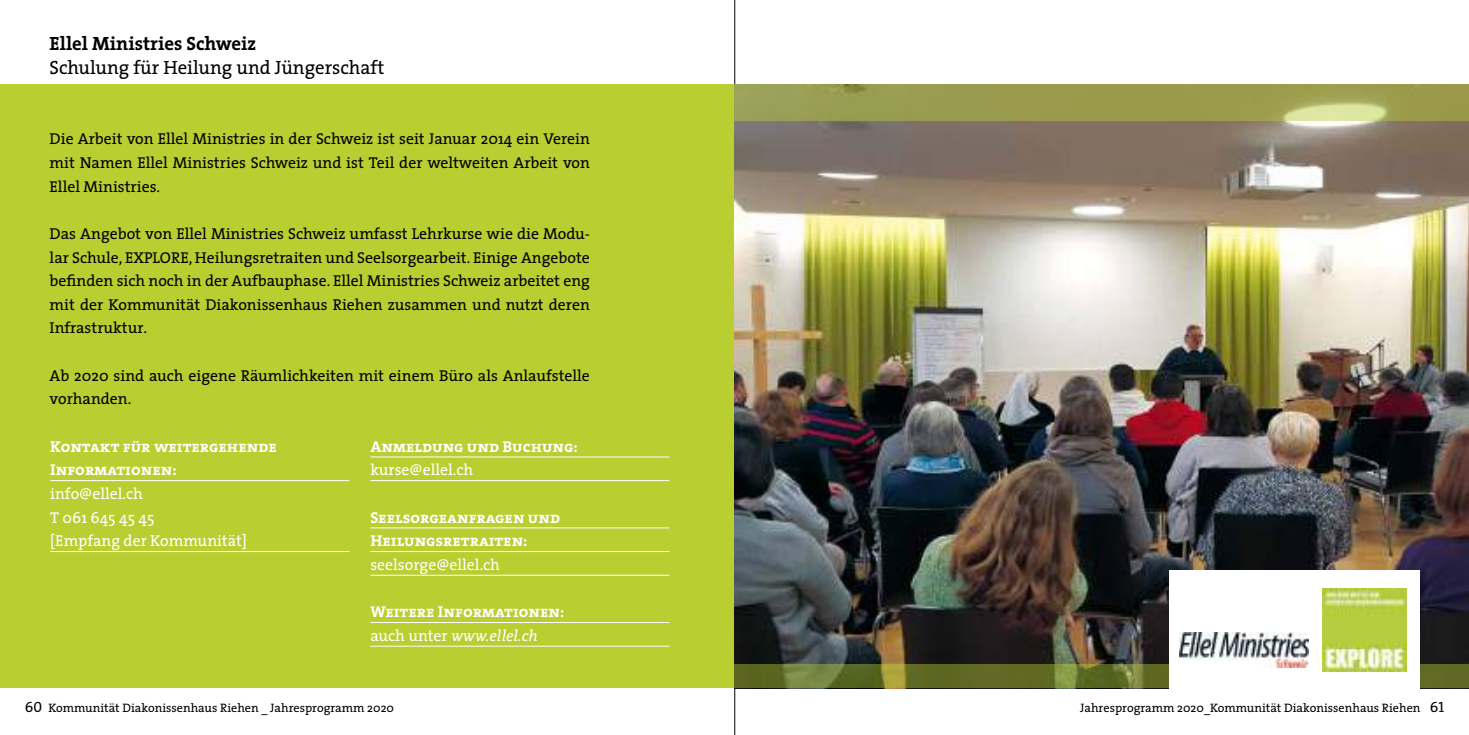
<style>
.page{position:relative;width:1469px;height:735px;background:#fff}
.page>*{position:absolute;margin:0;border:0;box-sizing:border-box;transform-origin:0 0}
.t1{font:19.25px "The Serif";color:#000}
.t2{font:700 19.25px "The Serif";color:#000}
.t3{font:15.75px/23.6px "The Serif";color:#000;text-align:justify}
.t4{font:15.75px/23.6px "The Serif Bold Caps";color:#fff}
.t5{font:15.75px/23.6px "The Serif";color:#fff}
.t6{font:italic 15.75px "The Serif";color:#fff}
.t7{font:12.25px "The Serif";color:#000}
.s1{font-style:normal}
.s2{font-family:"The Serif Caps";font-size:14.88px}
</style>
<div class="page">
<hr style="left:734px;top:0;width:1px;height:734px;background:#000">
<div style="left:0;top:84px;width:734px;height:603px;background:#b8ce31"></div>
<hr style="left:50px;top:480px;width:299px;height:1px;background:#fff">
<hr style="left:50px;top:551px;width:299px;height:1px;background:#fff">
<hr style="left:370px;top:456px;width:299px;height:1px;background:#fff">
<hr style="left:370px;top:480px;width:299px;height:1px;background:#fff">
<hr style="left:370px;top:527px;width:299px;height:1px;background:#fff">
<hr style="left:370px;top:551px;width:299px;height:1px;background:#fff">
<hr style="left:370px;top:574px;width:299px;height:1px;background:#fff">
<hr style="left:370px;top:622px;width:299px;height:1px;background:#fff">
<hr style="left:370px;top:645px;width:299px;height:1px;background:#fff">
<img style="left:734px;top:120px;width:734px;height:544px">
<svg style="left:734px;top:664px;width:734px;height:23px;background:#677129"></svg>
<svg style="left:734px;top:84px;width:734px;height:36px;background:#9ea053"></svg>
<div style="left:1169px;top:570px;width:250px;height:118px;background:#fff"></div>
<img style="left:1322px;top:588px;width:83px;height:83px">
<img style="left:1179px;top:632px;width:129px;height:35px">
<p class="t2" style="left:50px;top:27px;width:208px">Ellel Ministries Schweiz</p>
<p class="t1" style="left:50px;top:52px;width:336px">Schulung für Heilung und Jüngerschaft</p>
<p class="t3" style="left:50px;top:127px;width:542px">Die Arbeit von Ellel Ministries in der Schweiz ist seit Januar 2014 ein Verein mit Namen Ellel Ministries Schweiz und ist Teil der weltweiten Arbeit von Ellel Ministries.</p>
<p class="t3" style="left:50px;top:221px;width:542px">Das Angebot von Ellel Ministries Schweiz umfasst Lehrkurse wie die Modu&shy;lar Schule, EXPLORE, Heilungsretraiten und Seelsorgearbeit. Einige Angebote befinden sich noch in der Aufbauphase. Ellel Ministries Schweiz arbeitet eng mit der Kommunität Diakonissenhaus Riehen zusammen und nutzt deren Infrastruktur.</p>
<p class="t3" style="left:50px;top:363px;width:542px">Ab 2020 sind auch eigene Räumlichkeiten mit einem Büro als Anlaufstelle vorhanden.</p>
<p class="t4" style="left:50px;top:434px;width:228px">Kontakt für weitergehende<br>Informationen:</p>
<p class="t5" style="left:50px;top:481px;width:198px">info@ellel.ch<br>T 061 645 45 45<br>[Empfang der Kommunität]</p>
<p class="t4" style="left:370px;top:434px;width:209px">Anmeldung und Buchung:</p>
<p class="t5" style="left:370px;top:457px;width:104px">kurse@ellel.ch</p>
<p class="t4" style="left:370px;top:505px;width:191px">Seelsorgeanfragen und<br>Heilungsretraiten:</p>
<p class="t5" style="left:370px;top:552px;width:131px">seelsorge@ellel.ch</p>
<p class="t4" style="left:370px;top:599px;width:195px">Weitere Informationen:</p>
<p class="t6" style="left:370px;top:622px;width:169px"><span class="s1">auch unter</span> www.ellel.ch</p>
<p class="t7" style="left:25px;top:697px;width:371px"><span class="s2">60</span> Kommunität Diakonissenhaus Riehen _ Jahresprogramm 2020</p>
<p class="t7" style="left:1080px;top:697px;width:365px">Jahresprogramm 2020_Kommunität Diakonissenhaus Riehen <span class="s2">61</span></p>
</div>
